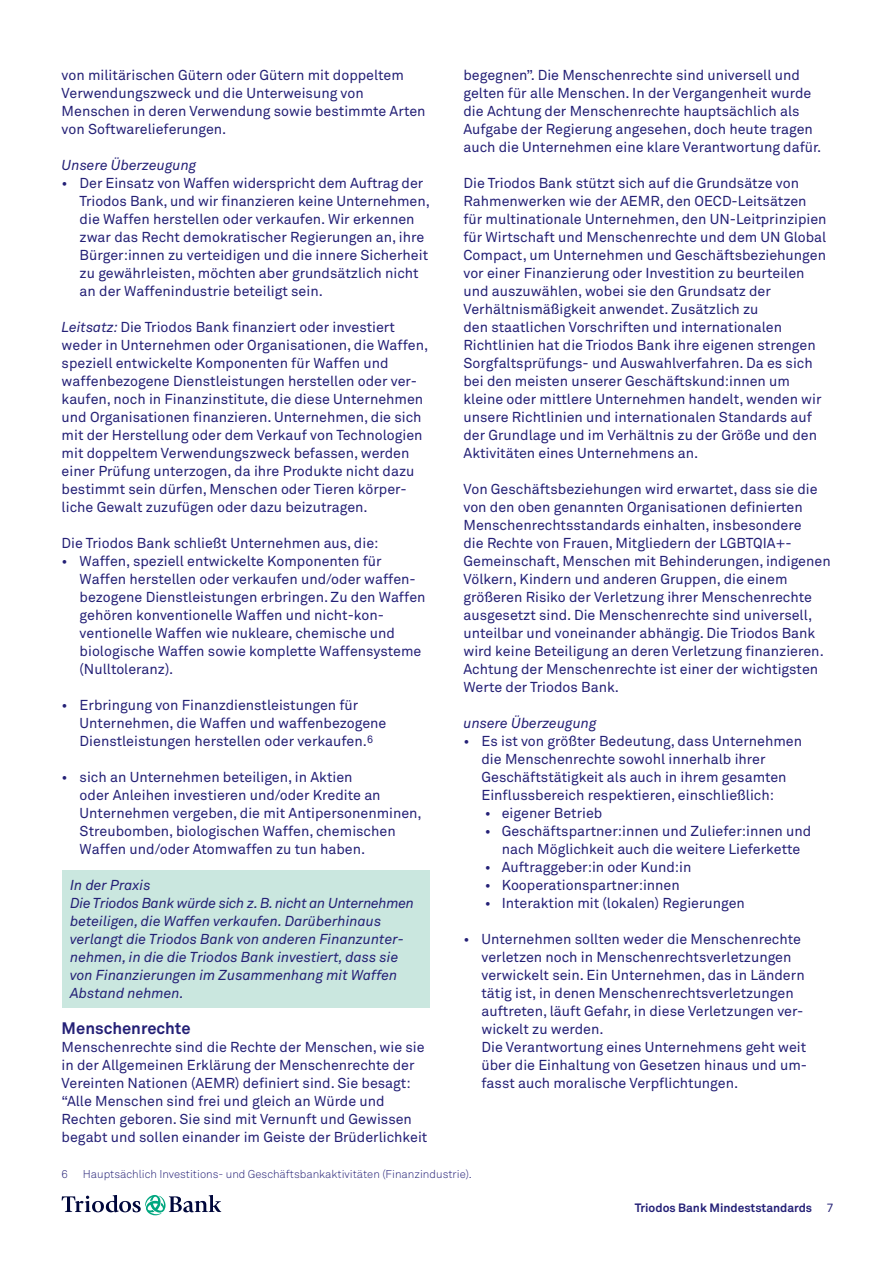
<style>
.page{position:relative;width:893px;height:1263px;background:#fff}
.page>*{position:absolute;margin:0;border:0;box-sizing:border-box;transform-origin:0 0}
.kopje2{font:700 16.5px "Akkurat Pro";color:#242076}
.Body_Regular_9_5_1{font:14.25px/18px "Akkurat Pro";color:#242076}
.kader_in_practice{font:italic 14.25px/18px "Akkurat Pro";color:#242076}
.Body_Regular_9_5_1-2{font:italic 14.25px "Akkurat Pro";color:#242076}
.t1{font:700 12px "Akkurat Pro";color:#242076}
.Notes_Light_7_5_10{font:11.25px "Akkurat Light Pro";color:#242076}
.s1{font-style:italic}
.s2{font-weight:400}
</style>
<div class="page">
<svg style="left:62px;top:1195px;width:159px;height:20px"></svg>
<div style="left:62px;top:870px;width:367px;height:29px;background:#cae7df"></div>
<div style="left:62px;top:888px;width:367px;height:119px;background:#cae7df"></div>
<p class="Body_Regular_9_5_1" style="left:62px;top:66px;width:365px">von militärischen Gütern oder Gütern mit doppeltem Verwendungszweck und die Unterweisung von Menschen in deren Verwendung sowie bestimmte Arten von Softwarelieferungen.</p>
<p class="Body_Regular_9_5_1-2" style="left:62px;top:156px;width:136px">Unsere Überzeugung</p>
<p class="Body_Regular_9_5_1" style="left:80px;top:174px;width:352px;text-indent:-18px">• Der Einsatz von Waffen widerspricht dem Auftrag der Triodos Bank, und wir finanzieren keine Unternehmen, die Waffen herstellen oder verkaufen. Wir erkennen zwar das Recht demokratischer Regierungen an, ihre Bürger:innen zu verteidigen und die innere Sicherheit zu gewährleisten, möchten aber grundsätzlich nicht an der Waffenindustrie beteiligt sein.</p>
<p class="Body_Regular_9_5_1" style="left:62px;top:318px;width:368px"><span class="s1">Leitsatz:</span> Die Triodos Bank finanziert oder investiert weder in Unternehmen oder Organisationen, die Waffen, speziell entwickelte Komponenten für Waffen und waffenbezogene Dienstleistungen herstellen oder ver&shy;kaufen, noch in Finanzinstitute, die diese Unternehmen und Organisationen finanzieren. Unternehmen, die sich mit der Herstellung oder dem Verkauf von Technologien mit doppeltem Verwendungszweck befassen, werden einer Prüfung unterzogen, da ihre Produkte nicht dazu bestimmt sein dürfen, Menschen oder Tieren körper&shy;liche Gewalt zuzufügen oder dazu beizutragen.</p>
<p class="Body_Regular_9_5_1" style="left:62px;top:534px;width:318px">Die Triodos Bank schließt Unternehmen aus, die:</p>
<p class="Body_Regular_9_5_1" style="left:80px;top:552px;width:347px;text-indent:-18px">• Waffen, speziell entwickelte Komponenten für Waffen herstellen oder verkaufen und/oder waffen&shy;bezogene Dienstleistungen erbringen. Zu den Waffen gehören konventionelle Waffen und nicht-kon&shy;ventionelle Waffen wie nukleare, chemische und biologische Waffen sowie komplette Waffensysteme (Nulltoleranz).</p>
<p class="Body_Regular_9_5_1" style="left:80px;top:696px;width:308px;text-indent:-18px">• Erbringung von Finanzdienstleistungen für<br>Unternehmen, die Waffen und waffenbezogene<br>Dienstleistungen herstellen oder verkaufen.<sup>6</sup></p>
<p class="Body_Regular_9_5_1" style="left:80px;top:768px;width:344px;text-indent:-18px">• sich an Unternehmen beteiligen, in Aktien<br>oder Anleihen investieren und/oder Kredite an Unternehmen vergeben, die mit Antipersonenminen, Streubomben, biologischen Waffen, chemischen Waffen und/oder Atomwaffen zu tun haben.</p>
<p class="kader_in_practice" style="left:70px;top:876px;width:82px">In der Praxis</p>
<p class="kader_in_practice" style="left:70px;top:894px;width:345px">Die Triodos Bank würde sich z. B. nicht an Unternehmen beteiligen, die Waffen verkaufen. Darüberhinaus verlangt die Triodos Bank von anderen Finanzunter&shy;nehmen, in die die Triodos Bank investiert, dass sie von Finanzierungen im Zusammenhang mit Waffen Abstand nehmen.</p>
<p class="kopje2" style="left:62px;top:1018px;width:130px">Menschenrechte</p>
<p class="Body_Regular_9_5_1" style="left:62px;top:1038px;width:367px">Menschenrechte sind die Rechte der Menschen, wie sie in der Allgemeinen Erklärung der Menschenrechte der Vereinten Nationen (AEMR) definiert sind. Sie besagt: “Alle Menschen sind frei und gleich an Würde und Rechten geboren. Sie sind mit Vernunft und Gewissen begabt und sollen einander im Geiste der Brüderlichkeit</p>
<p class="Notes_Light_7_5_10" style="left:62px;top:1167px;width:8px">6</p>
<p class="Notes_Light_7_5_10" style="left:83px;top:1167px;width:390px">Hauptsächlich Investitions- und Geschäftsbankaktivitäten (Finanzindustrie).</p>
<p class="Body_Regular_9_5_1" style="left:463px;top:66px;width:359px">begegnen”. Die Menschenrechte sind universell und gelten für alle Menschen. In der Vergangenheit wurde die Achtung der Menschenrechte hauptsächlich als Aufgabe der Regierung angesehen, doch heute tragen auch die Unternehmen eine klare Verantwortung dafür.</p>
<p class="Body_Regular_9_5_1" style="left:463px;top:174px;width:365px">Die Triodos Bank stützt sich auf die Grundsätze von Rahmenwerken wie der AEMR, den OECD-Leitsätzen für multinationale Unternehmen, den UN-Leitprinzipien für Wirtschaft und Menschenrechte und dem UN Global Compact, um Unternehmen und Geschäftsbeziehungen vor einer Finanzierung oder Investition zu beurteilen und auszuwählen, wobei sie den Grundsatz der Verhältnismäßigkeit anwendet. Zusätzlich zu<br>den staatlichen Vorschriften und internationalen Richtlinien hat die Triodos Bank ihre eigenen strengen Sorgfaltsprüfungs- und Auswahlverfahren. Da es sich bei den meisten unserer Geschäftskund:innen um kleine oder mittlere Unternehmen handelt, wenden wir unsere Richtlinien und internationalen Standards auf der Grundlage und im Verhältnis zu der Größe und den Aktivitäten eines Unternehmens an.</p>
<p class="Body_Regular_9_5_1" style="left:463px;top:480px;width:369px">Von Geschäftsbeziehungen wird erwartet, dass sie die von den oben genannten Organisationen definierten Menschenrechtsstandards einhalten, insbesondere<br>die Rechte von Frauen, Mitgliedern der LGBTQIA+- Gemeinschaft, Menschen mit Behinderungen, indigenen Völkern, Kindern und anderen Gruppen, die einem größeren Risiko der Verletzung ihrer Menschenrechte ausgesetzt sind. Die Menschenrechte sind universell, unteilbar und voneinander abhängig. Die Triodos Bank wird keine Beteiligung an deren Verletzung finanzieren.<br>Achtung der Menschenrechte ist einer der wichtigsten Werte der Triodos Bank.</p>
<p class="Body_Regular_9_5_1-2" style="left:463px;top:714px;width:135px">unsere Überzeugung</p>
<p class="Body_Regular_9_5_1" style="left:481px;top:732px;width:322px;text-indent:-18px">• Es ist von größter Bedeutung, dass Unternehmen die Menschenrechte sowohl innerhalb ihrer Geschäftstätigkeit als auch in ihrem gesamten Einflussbereich respektieren, einschließlich:</p>
<p class="Body_Regular_9_5_1" style="left:485px;top:804px;width:119px">• eigener Betrieb</p>
<p class="Body_Regular_9_5_1" style="left:485px;top:822px;width:328px;text-align:center">• Geschäftspartner:innen und Zuliefer:innen und nach Möglichkeit auch die weitere Lieferkette</p>
<p class="Body_Regular_9_5_1" style="left:485px;top:858px;width:208px">• Auftraggeber:in oder Kund:in</p>
<p class="Body_Regular_9_5_1" style="left:485px;top:876px;width:197px">• Kooperationspartner:innen</p>
<p class="Body_Regular_9_5_1" style="left:485px;top:894px;width:262px">• Interaktion mit (lokalen) Regierungen</p>
<p class="Body_Regular_9_5_1" style="left:481px;top:930px;width:327px;text-indent:-18px">• Unternehmen sollten weder die Menschenrechte verletzen noch in Menschenrechtsverletzungen verwickelt sein. Ein Unternehmen, das in Ländern tätig ist, in denen Menschenrechtsverletzungen auftreten, läuft Gefahr, in diese Verletzungen ver&shy;wickelt zu werden.<br>Die Verantwortung eines Unternehmens geht weit über die Einhaltung von Gesetzen hinaus und um&shy;fasst auch moralische Verpflichtungen.</p>
<p class="t1" style="left:635px;top:1200px;width:200px">Triodos Bank Mindeststandards <span class="s2">7</span></p>
</div>
